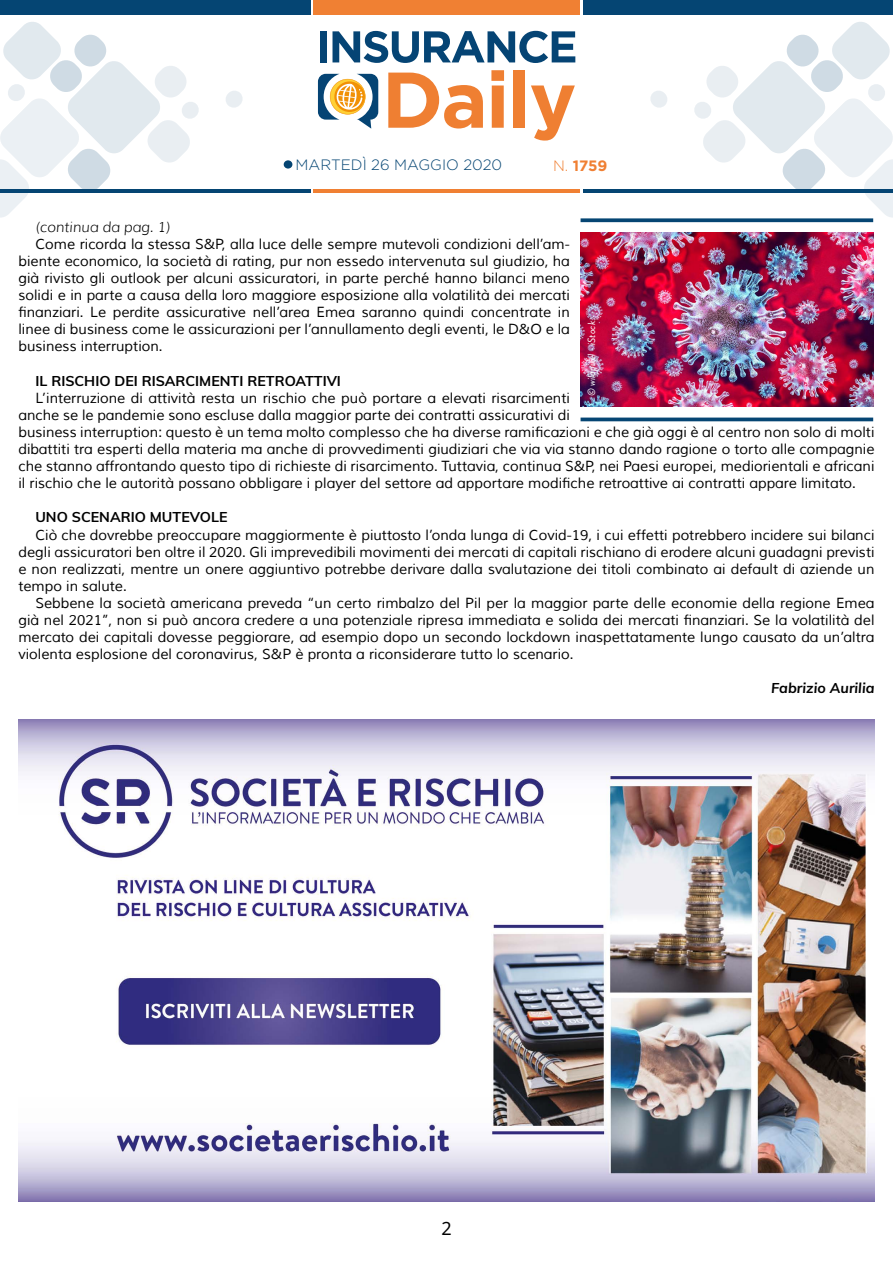
<style>
.page{position:relative;width:893px;height:1263px;background:#fff}
.page>*{position:absolute;margin:0;border:0;box-sizing:border-box;transform-origin:0 0}
.t1{font:18px "Noto Sans";color:#000}
.t2{font:300 15px "Gotham";color:#054573}
.t3{font:700 15px "Gotham";color:#f08033}
.t4{font:14.25px/17.1px "Muli";color:#000;text-align:justify}
.t5{font:700 14.25px "Muli";color:#000}
.t6{font:italic 300 14.25px "Muli";color:#000}
.t7{font:italic 700 14.25px "Muli";color:#000}
.t8{font:italic 10.5px "Brandon Grotesque";color:#fff}
.s1{font-weight:300}
</style>
<div class="page">
<div style="left:583px;top:0;width:310px;height:15px;background:#054573"></div>
<div style="left:314px;top:0;width:266px;height:15px;background:#f08033"></div>
<hr style="left:583px;top:189px;width:310px;height:3px;background:#054573">
<hr style="left:314px;top:189px;width:266px;height:3px;background:#f08033">
<svg style="left:650px;top:91px;width:17px;height:17px"></svg>
<svg style="left:226px;top:91px;width:17px;height:17px"></svg>
<svg style="left:693px;top:22px;width:200px;height:197px"></svg>
<svg style="left:0;top:22px;width:200px;height:196px"></svg>
<svg style="left:318px;top:74px;width:60px;height:55px"></svg>
<svg style="left:388px;top:73px;width:95px;height:56px"></svg>
<svg style="left:491px;top:70px;width:13px;height:58px"></svg>
<div style="left:513px;top:70px;width:12px;height:58px;background:#ef7f32"></div>
<svg style="left:531px;top:85px;width:44px;height:56px"></svg>
<div style="left:320px;top:31px;width:7px;height:31px;background:#054474"></div>
<svg style="left:332px;top:31px;width:243px;height:32px"></svg>
<hr style="left:0;top:189px;width:310px;height:3px;background:#054573">
<div style="left:0;top:0;width:310px;height:15px;background:#054573"></div>
<div style="left:284px;top:160px;width:8px;height:9px;background:#054573;border-radius:50%"></div>
<svg style="left:581px;top:218px;width:292px;height:4px"></svg>
<hr style="left:581px;top:418px;width:292px;height:3px;background:#054573">
<img style="left:581px;top:233px;width:292px;height:174px">
<img style="left:18px;top:719px;width:856px;height:482px">
<p class="t2" style="left:296px;top:157px;width:208px">MARTEDÌ 26 MAGGIO 2020</p>
<p class="t3" style="left:553px;top:157px;width:56px"><span class="s1">N.</span> 1759</p>
<p class="t6" style="left:35px;top:218px;width:136px">(continua da pag. 1)</p>
<p class="t4" style="left:18px;top:236px;width:553px;text-indent:17px">Come ricorda la stessa S&amp;P, alla luce delle sempre mutevoli condizioni dell’am&shy;biente economico, la società di rating, pur non essedo intervenuta sul giudizio, ha già rivisto gli outlook per alcuni assicuratori, in parte perché hanno bilanci meno solidi e in parte a causa della loro maggiore esposizione alla volatilità dei mercati finanziari. Le perdite assicurative nell’area Emea saranno quindi concentrate in linee di business come le assicurazioni per l’annullamento degli eventi, le D&amp;O e la business interruption.</p>
<p class="t5" style="left:35px;top:370px;width:307px">IL RISCHIO DEI RISARCIMENTI RETROATTIVI</p>
<p class="t4" style="left:18px;top:389px;width:858px;text-align:left;text-indent:17px">L’interruzione di attività resta un rischio che può portare a elevati risarcimenti<br>anche se le pandemie sono escluse dalla maggior parte dei contratti assicurativi di<br>business interruption: questo è un tema molto complesso che ha diverse ramificazioni e che già oggi è al centro non solo di molti dibattiti tra esperti della materia ma anche di provvedimenti giudiziari che via via stanno dando ragione o torto alle compagnie che stanno affrontando questo tipo di richieste di risarcimento. Tuttavia, continua S&amp;P, nei Paesi europei, mediorientali e africani il rischio che le autorità possano obbligare i player del settore ad apportare modifiche retroattive ai contratti appare limitato.</p>
<p class="t5" style="left:35px;top:507px;width:194px">UNO SCENARIO MUTEVOLE</p>
<p class="t4" style="left:18px;top:526px;width:858px;text-indent:17px">Ciò che dovrebbe preoccupare maggiormente è piuttosto l’onda lunga di Covid-19, i cui effetti potrebbero incidere sui bilanci degli assicuratori ben oltre il 2020. Gli imprevedibili movimenti dei mercati di capitali rischiano di erodere alcuni guadagni previsti e non realizzati, mentre un onere aggiuntivo potrebbe derivare dalla svalutazione dei titoli combinato ai default di aziende un tempo in salute.</p>
<p class="t4" style="left:18px;top:595px;width:858px;text-indent:17px">Sebbene la società americana preveda “un certo rimbalzo del Pil per la maggior parte delle economie della regione Emea già nel 2021”, non si può ancora credere a una potenziale ripresa immediata e solida dei mercati finanziari. Se la volatilità del mercato dei capitali dovesse peggiorare, ad esempio dopo un secondo lockdown inaspettatamente lungo causato da un’altra violenta esplosione del coronavirus, S&amp;P è pronta a riconsiderare tutto lo scenario.</p>
<p class="t7" style="left:771px;top:678px;width:105px">Fabrizio Aurilia</p>
<p class="t8" style="left:584px;top:396px;width:77px;rotate:-90deg">© wildpixel - iStock</p>
<p class="t1" style="left:441px;top:1216px;width:12px">2</p>
</div>
